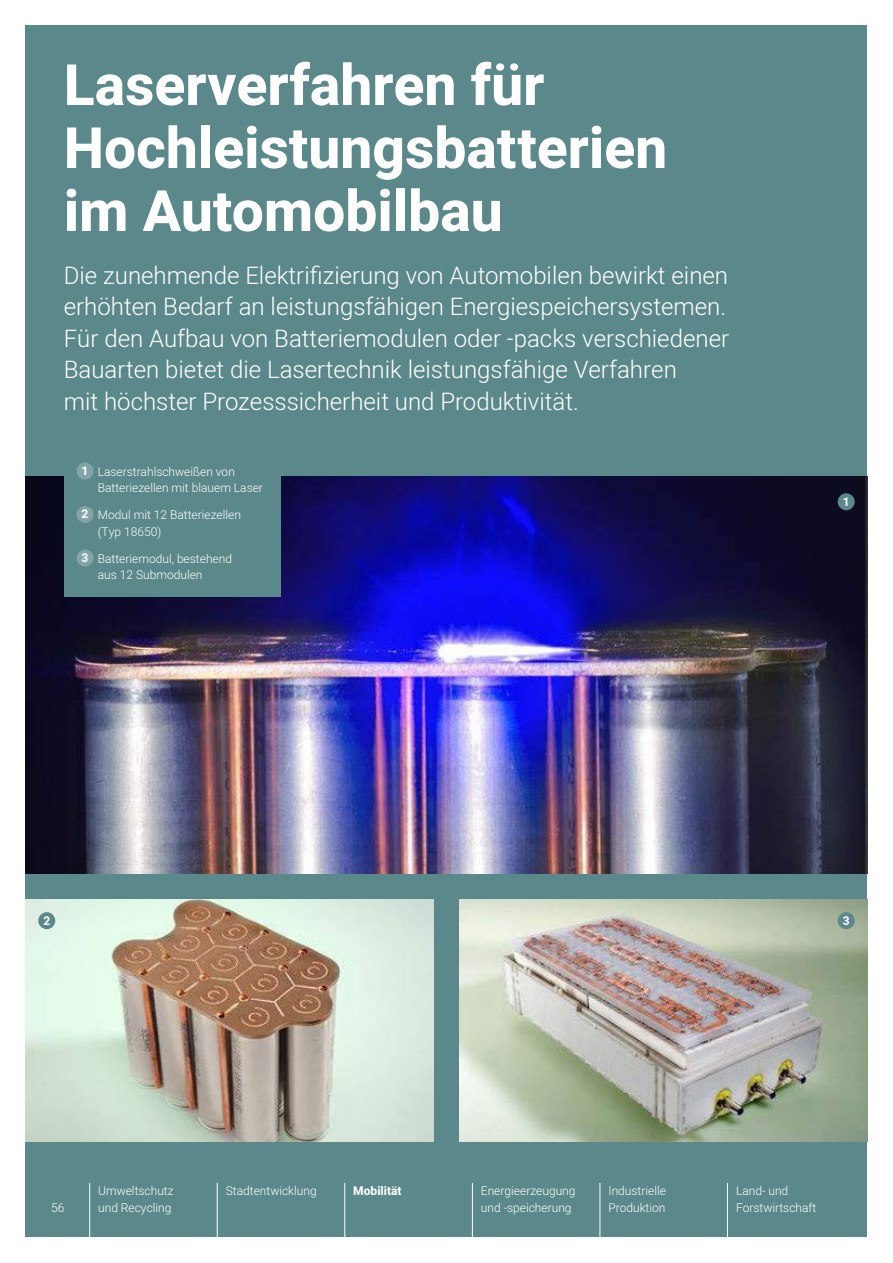
<style>
.page{position:relative;width:893px;height:1263px;background:#fff}
.page>*{position:absolute;margin:0;border:0;box-sizing:border-box;transform-origin:0 0}
.t1{font:800 57px/63px "Heebo";color:#fff}
.t2{font:300 24px/31.5px "Heebo";color:#fff}
.t3{font:300 12px/16.5px "Heebo";color:#fff}
.t4{font:700 12px "Heebo";color:#fff}
.s1{font-weight:700}
</style>
<div class="page">
<div style="left:26px;top:26px;width:841px;height:1211px;background:#5b888a"></div>
<hr style="left:217px;top:1183px;width:1px;height:54px;background:#fff">
<hr style="left:344px;top:1183px;width:1px;height:54px;background:#fff">
<hr style="left:472px;top:1183px;width:1px;height:54px;background:#fff">
<hr style="left:600px;top:1183px;width:1px;height:54px;background:#fff">
<hr style="left:727px;top:1183px;width:1px;height:54px;background:#fff">
<hr style="left:89px;top:1183px;width:1px;height:54px;background:#fff">
<img style="left:26px;top:476px;width:841px;height:398px">
<img style="left:26px;top:899px;width:408px;height:243px">
<img style="left:459px;top:899px;width:408px;height:243px">
<div style="left:838px;top:493px;width:17px;height:17px;background:#5b888a;border-radius:50%"></div>
<div style="left:38px;top:912px;width:17px;height:17px;background:#5b888a;border-radius:50%"></div>
<div style="left:838px;top:912px;width:17px;height:17px;background:#5b888a;border-radius:50%"></div>
<div style="left:64px;top:450px;width:217px;height:146px;background:#5b888a"></div>
<div style="left:77px;top:462px;width:17px;height:17px;background:#84a5a8;border-radius:50%"></div>
<div style="left:77px;top:506px;width:17px;height:17px;background:#84a5a8;border-radius:50%"></div>
<div style="left:77px;top:549px;width:17px;height:17px;background:#84a5a8;border-radius:50%"></div>
<h1 class="t1" style="left:64px;top:55px;width:605px">Laserverfahren für<br>Hochleistungsbatterien im Automobilbau</h1>
<p class="t2" style="left:64px;top:259px;width:667px">Die zunehmende Elektrifizierung von Automobilen bewirkt einen erhöhten Bedarf an leistungsfähigen Energiespeichersystemen.<br>Für den Aufbau von Batteriemodulen oder -packs verschiedener Bauarten bietet die Lasertechnik leistungsfähige Verfahren<br>mit höchster Prozesssicherheit und Produktivität.</p>
<p class="t3" style="left:98px;top:463px;width:167px;text-indent:-16px"><span class="s1">1</span> Laserstrahlschweißen von<br>Batteriezellen mit blauem Laser</p>
<p class="t3" style="left:98px;top:507px;width:145px;text-indent:-16px"><span class="s1">2</span> Modul mit 12 Batteriezellen (Typ 18650)</p>
<p class="t3" style="left:98px;top:550px;width:136px;text-indent:-16px"><span class="s1">3</span> Batteriemodul, bestehend aus 12 Submodulen</p>
<p class="t4" style="left:843px;top:493px;width:8px">1</p>
<p class="t4" style="left:43px;top:912px;width:8px">2</p>
<p class="t4" style="left:843px;top:912px;width:8px">3</p>
<p class="t3" style="left:51px;top:1199px;width:15px">56</p>
<p class="t3" style="left:98px;top:1183px;width:77px">Umweltschutz und Recycling</p>
<p class="t3" style="left:226px;top:1183px;width:92px">Stadtentwicklung</p>
<p class="t4" style="left:353px;top:1183px;width:50px">Mobilität</p>
<p class="t3" style="left:481px;top:1183px;width:96px">Energieerzeugung und -speicherung</p>
<p class="t3" style="left:608px;top:1183px;width:59px">Industrielle<br>Produktion</p>
<p class="t3" style="left:736px;top:1183px;width:82px">Land- und<br>Forstwirtschaft</p>
</div>
